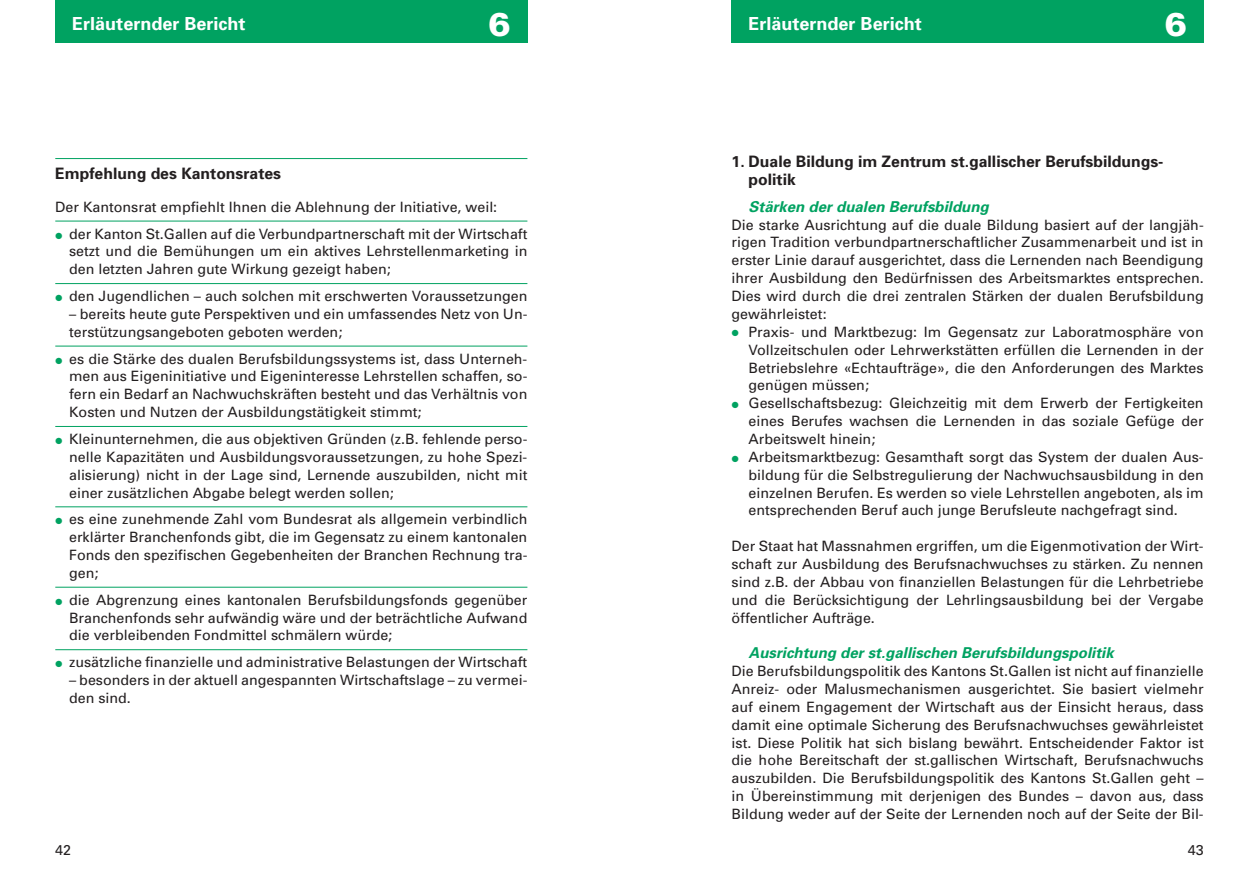
<style>
.page{position:relative;width:1259px;height:893px;background:#fff}
.page>*{position:absolute;margin:0;border:0;box-sizing:border-box;transform-origin:0 0}
.t1{font:900 33px "Univers";color:#fff}
.t2{font:700 18px "Univers";color:#fff}
.t3{font:700 15.75px/17.9px "Univers";color:#231f20}
.t4{font:italic 700 15px "Univers";color:#00a261}
.t5{font:14.25px/17.9px "Univers";color:#231f20;text-align:justify}
.s1{font-family:"European Pi Three";font-size:9px;color:#00a261}
</style>
<div class="page">
<div style="left:55px;top:0;width:472px;height:43px;background:#00a261"></div>
<div style="left:731px;top:0;width:472px;height:43px;background:#00a261"></div>
<hr style="left:55px;top:158px;width:472px;height:1px;background:#00a261">
<hr style="left:55px;top:221px;width:472px;height:1px;background:#00a261">
<hr style="left:55px;top:283px;width:472px;height:1px;background:#00a261">
<hr style="left:55px;top:346px;width:472px;height:1px;background:#00a261">
<hr style="left:55px;top:426px;width:472px;height:1px;background:#00a261">
<hr style="left:55px;top:506px;width:472px;height:1px;background:#00a261">
<hr style="left:55px;top:587px;width:472px;height:1px;background:#00a261">
<hr style="left:55px;top:649px;width:472px;height:1px;background:#00a261">
<p class="t2" style="left:72px;top:13px;width:175px">Erläuternder Bericht</p>
<h1 class="t1" style="left:488px;top:3px;width:24px">6</h1>
<h1 class="t1" style="left:1164px;top:3px;width:24px">6</h1>
<p class="t2" style="left:748px;top:13px;width:175px">Erläuternder Bericht</p>
<p class="t3" style="left:55px;top:165px;width:227px">Empfehlung des Kantonsrates</p>
<p class="t5" style="left:55px;top:193px;width:473px;line-height:26.8px">Der Kantonsrat empfiehlt Ihnen die Ablehnung der Initiative, weil:<br><span class="s1">P</span> der Kanton St.Gallen auf die Verbundpartnerschaft mit der Wirtschaft</p>
<p class="t5" style="left:69px;top:243px;width:460px">setzt und die Bemühungen um ein aktives Lehrstellenmarketing in den letzten Jahren gute Wirkung gezeigt haben;</p>
<p class="t5" style="left:55px;top:287px;width:473px"><span class="s1">P</span> den Jugendlichen – auch solchen mit erschwerten Voraussetzungen</p>
<p class="t5" style="left:69px;top:305px;width:460px">– bereits heute gute Perspektiven und ein umfassendes Netz von Un&shy;terstützungsangeboten geboten werden;</p>
<p class="t5" style="left:69px;top:350px;width:460px;text-indent:-14px"><span class="s1">P</span> es die Stärke des dualen Berufsbildungssystems ist, dass Unterneh&shy;men aus Eigeninitiative und Eigeninteresse Lehrstellen schaffen, so&shy;fern ein Bedarf an Nachwuchskräften besteht und das Verhältnis von Kosten und Nutzen der Ausbildungstätigkeit stimmt;</p>
<p class="t5" style="left:69px;top:430px;width:460px;text-indent:-14px"><span class="s1">P</span> Kleinunternehmen, die aus objektiven Gründen (z. B. fehlende perso&shy;nelle Kapazitäten und Ausbildungsvoraussetzungen, zu hohe Spezi&shy;alisierung) nicht in der Lage sind, Lernende auszubilden, nicht mit einer zusätzlichen Abgabe belegt werden sollen;</p>
<p class="t5" style="left:69px;top:510px;width:460px;text-indent:-14px"><span class="s1">P</span> es eine zunehmende Zahl vom Bundesrat als allgemein verbindlich erklärter Branchenfonds gibt, die im Gegensatz zu einem kantonalen Fonds den spezifischen Gegebenheiten der Branchen Rechnung tra&shy;gen;</p>
<p class="t5" style="left:69px;top:591px;width:460px;text-indent:-14px"><span class="s1">P</span> die Abgrenzung eines kantonalen Berufsbildungsfonds gegenüber Branchenfonds sehr aufwändig wäre und der beträchtliche Aufwand die verbleibenden Fondmittel schmälern würde;</p>
<p class="t5" style="left:55px;top:653px;width:473px"><span class="s1">P</span> zusätzliche finanzielle und administrative Belastungen der Wirtschaft</p>
<p class="t5" style="left:69px;top:671px;width:460px">– besonders in der aktuell angespannten Wirtschaftslage – zu vermei&shy;den sind.</p>
<p class="t5" style="left:55px;top:841px;width:17px">42</p>
<p class="t3" style="left:748px;top:153px;width:415px;text-indent:-17px">1. Duale Bildung im Zentrum st.gallischer Berufsbildungs&shy;politik</p>
<p class="t4" style="left:748px;top:197px;width:242px">Stärken der dualen Berufsbildung</p>
<p class="t5" style="left:731px;top:216px;width:474px">Die starke Ausrichtung auf die duale Bildung basiert auf der langjäh-</p>
<p class="t5" style="left:731px;top:234px;width:473px">rigen Tradition verbundpartnerschaftlicher Zusammenarbeit und ist in</p>
<p class="t5" style="left:731px;top:251px;width:473px">erster Linie darauf ausgerichtet, dass die Lernenden nach Beendigung</p>
<p class="t5" style="left:731px;top:269px;width:471px">ihrer Ausbildung den Bedürfnissen des Arbeitsmarktes entsprechen.</p>
<p class="t5" style="left:731px;top:287px;width:474px">Dies wird durch die drei zentralen Stärken der dualen Berufsbildung</p>
<p class="t5" style="left:731px;top:305px;width:97px">gewährleistet:</p>
<p class="t5" style="left:731px;top:323px;width:474px"><span class="s1">P</span> Praxis- und Marktbezug: Im Gegensatz zur Laboratmosphäre von</p>
<p class="t5" style="left:748px;top:341px;width:456px">Vollzeitschulen oder Lehrwerkstätten erfüllen die Lernenden in der</p>
<p class="t5" style="left:748px;top:359px;width:456px">Betriebslehre «Echtaufträge», die den Anforderungen des Marktes</p>
<p class="t5" style="left:748px;top:377px;width:122px">genügen müssen;</p>
<p class="t5" style="left:731px;top:394px;width:473px"><span class="s1">P</span> Gesellschaftsbezug: Gleichzeitig mit dem Erwerb der Fertigkeiten</p>
<p class="t5" style="left:748px;top:412px;width:456px">eines Berufes wachsen die Lernenden in das soziale Gefüge der</p>
<p class="t5" style="left:748px;top:430px;width:128px">Arbeitswelt hinein;</p>
<p class="t5" style="left:731px;top:448px;width:473px"><span class="s1">P</span> Arbeitsmarktbezug: Gesamthaft sorgt das System der dualen Aus-</p>
<p class="t5" style="left:748px;top:466px;width:456px">bildung für die Selbstregulierung der Nachwuchsausbildung in den</p>
<p class="t5" style="left:748px;top:484px;width:456px">einzelnen Berufen. Es werden so viele Lehrstellen angeboten, als im</p>
<p class="t5" style="left:748px;top:502px;width:428px">entsprechenden Beruf auch junge Berufsleute nachgefragt sind.</p>
<p class="t5" style="left:731px;top:537px;width:474px">Der Staat hat Massnahmen ergriffen, um die Eigenmotivation der Wirt&shy;schaft zur Ausbildung des Berufsnachwuchses zu stärken. Zu nennen sind z. B. der Abbau von finanziellen Belastungen für die Lehrbetriebe und die Berücksichtigung der Lehrlingsausbildung bei der Vergabe öffentlicher Aufträge.</p>
<p class="t4" style="left:748px;top:644px;width:367px">Ausrichtung der st.gallischen Berufsbildungspolitik</p>
<p class="t5" style="left:731px;top:662px;width:474px">Die Berufsbildungspolitik des Kantons St.Gallen ist nicht auf finanzielle Anreiz- oder Malusmechanismen ausgerichtet. Sie basiert vielmehr auf einem Engagement der Wirtschaft aus der Einsicht heraus, dass damit eine optimale Sicherung des Berufsnachwuchses gewährleistet ist. Diese Politik hat sich bislang bewährt. Entscheidender Faktor ist die hohe Bereitschaft der st.gallischen Wirtschaft, Berufsnachwuchs auszubilden. Die Berufsbildungspolitik des Kantons St.Gallen geht – in Übereinstimmung mit derjenigen des Bundes – davon aus, dass Bildung weder auf der Seite der Lernenden noch auf der Seite der Bil-</p>
<p class="t5" style="left:1187px;top:841px;width:17px">43</p>
</div>
